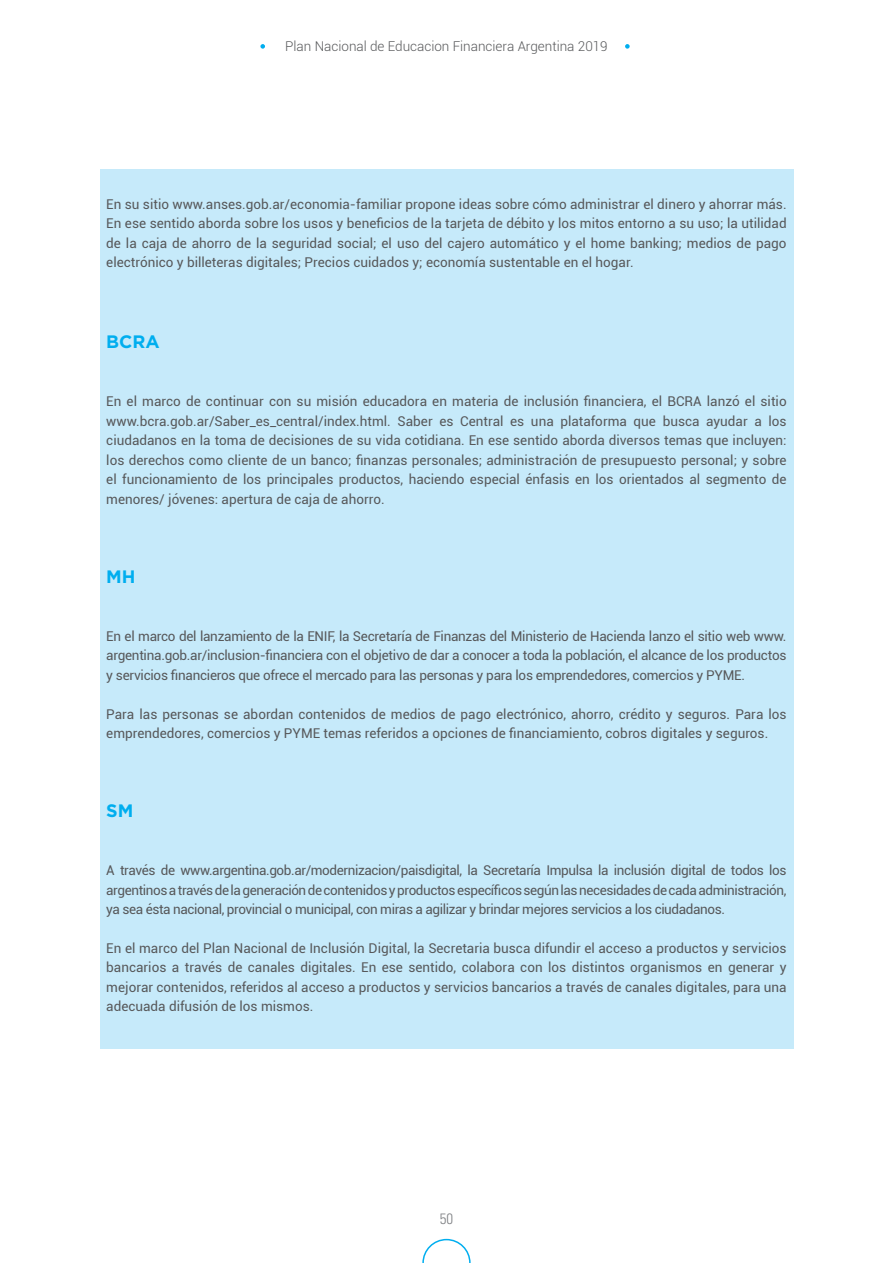
<style>
.page{position:relative;width:893px;height:1263px;background:#fff}
.page>*{position:absolute;margin:0;border:0;box-sizing:border-box;transform-origin:0 0}
.t1{font:700 18px "Gotham";color:#00aeef}
.t2{font:300 condensed 15px "Univers LT Std";color:#808285}
.t3{font:13.5px/19.5px "Roboto";color:#57585a;text-align:justify}
.t4{font:300 13.5px "Roboto";color:#57585a}
</style>
<div class="page">
<svg style="left:422px;top:1239px;width:49px;height:24px"></svg>
<svg style="left:260px;top:44px;width:5px;height:5px"></svg>
<svg style="left:625px;top:44px;width:5px;height:5px"></svg>
<div style="left:100px;top:169px;width:693px;height:879px;background:#c6eafa"></div>
<p class="t4" style="left:285px;top:37px;width:324px">Plan Nacional de Educacion Financiera Argentina 2019</p>
<p class="t3" style="left:106px;top:194px;width:682px">En su sitio www.anses.gob.ar/economia-familiar propone ideas sobre cómo administrar el dinero y ahorrar más.<br>En ese sentido aborda sobre los usos y beneficios de la tarjeta de débito y los mitos entorno a su uso; la utilidad de la caja de ahorro de la seguridad social; el uso del cajero automático y el home banking; medios de pago electrónico y billeteras digitales; Precios cuidados y; economía sustentable en el hogar.</p>
<h1 class="t1" style="left:106px;top:330px;width:55px">BCRA</h1>
<p class="t3" style="left:106px;top:391px;width:682px">En el marco de continuar con su misión educadora en materia de inclusión financiera, el BCRA lanzó el sitio www.bcra.gob.ar/Saber_es_central/index.html. Saber es Central es una plataforma que busca ayudar a los ciudadanos en la toma de decisiones de su vida cotidiana. En ese sentido aborda diversos temas que incluyen: los derechos como cliente de un banco; finanzas personales; administración de presupuesto personal; y sobre el funcionamiento de los principales productos, haciendo especial énfasis en los orientados al segmento de menores/ jóvenes: apertura de caja de ahorro.</p>
<h1 class="t1" style="left:106px;top:564px;width:31px">MH</h1>
<p class="t3" style="left:106px;top:626px;width:682px">En el marco del lanzamiento de la ENIF, la Secretaría de Finanzas del Ministerio de Hacienda lanzo el sitio web www. argentina.gob.ar/inclusion-financiera con el objetivo de dar a conocer a toda la población, el alcance de los productos y servicios financieros que ofrece el mercado para las personas y para los emprendedores, comercios y PYME.</p>
<p class="t3" style="left:106px;top:703px;width:682px">Para las personas se abordan contenidos de medios de pago electrónico, ahorro, crédito y seguros. Para los emprendedores, comercios y PYME temas referidos a opciones de financiamiento, cobros digitales y seguros.</p>
<h1 class="t1" style="left:106px;top:798px;width:29px">SM</h1>
<p class="t3" style="left:106px;top:860px;width:682px">A través de www.argentina.gob.ar/modernizacion/paisdigital, la Secretaría Impulsa la inclusión digital de todos los argentinos a través de la generación de contenidos y productos específicos según las necesidades de cada administración, ya sea ésta nacional, provincial o municipal, con miras a agilizar y brindar mejores servicios a los ciudadanos.</p>
<p class="t3" style="left:106px;top:938px;width:682px">En el marco del Plan Nacional de Inclusión Digital, la Secretaria busca difundir el acceso a productos y servicios bancarios a través de canales digitales. En ese sentido, colabora con los distintos organismos en generar y mejorar contenidos, referidos al acceso a productos y servicios bancarios a través de canales digitales, para una adecuada difusión de los mismos.</p>
<p class="t2" style="left:440px;top:1209px;width:15px">50</p>
</div>
